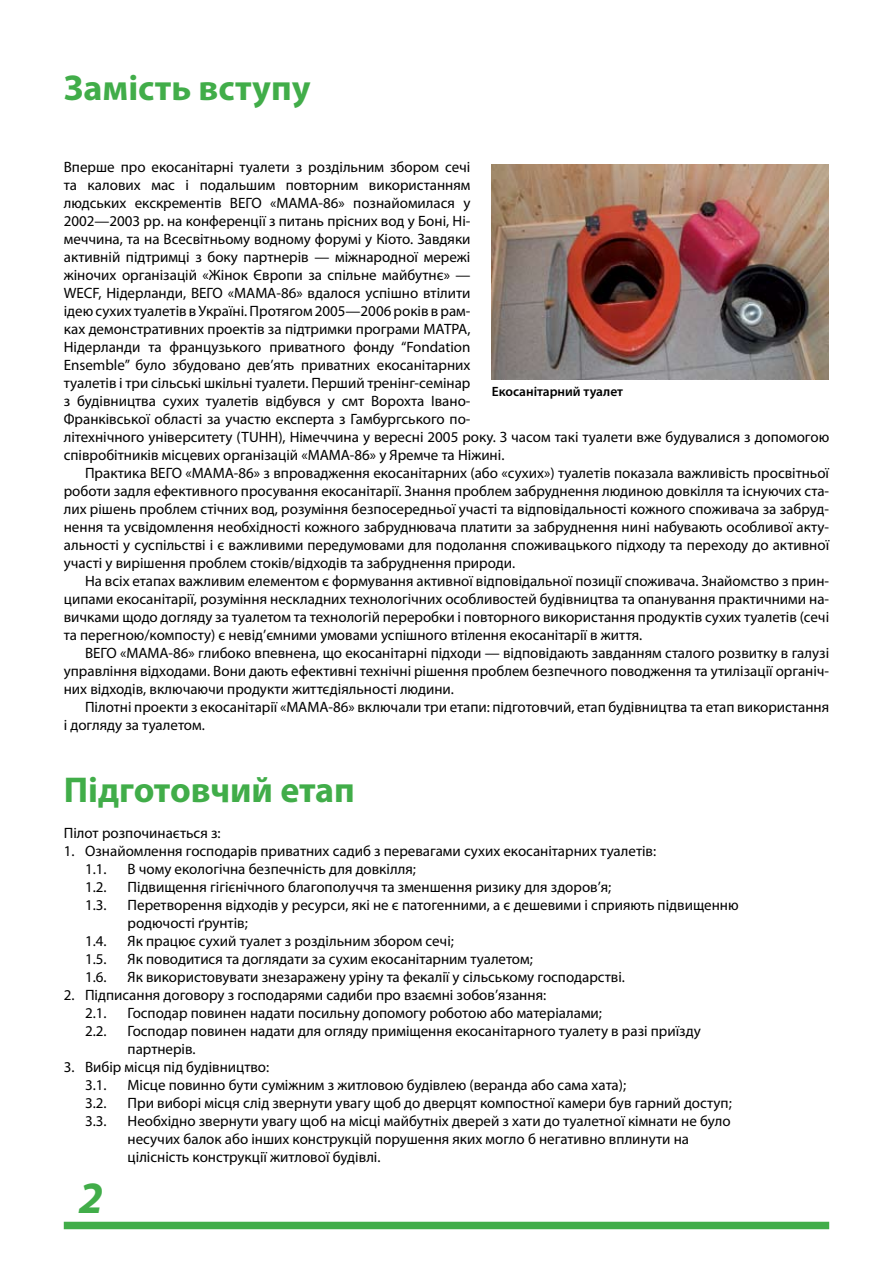
<style>
.page{position:relative;width:893px;height:1263px;background:#fff}
.page>*{position:absolute;margin:0;border:0;box-sizing:border-box;transform-origin:0 0}
.t1{font:italic 700 45px "Myriad Pro";color:#41ad49}
.t2{font:700 36px "Myriad Pro";color:#41ad49}
.t3{font:15px/18px "Myriad Pro";color:#000}
.t4{font:600 13.5px "Myriad Pro";color:#000}
</style>
<div class="page">
<div style="left:64px;top:1222px;width:765px;height:7px;background:#41ad49"></div>
<img style="left:492px;top:164px;width:336px;height:215px">
<h2 class="t2" style="left:64px;top:64px;width:248px">Замість вступу</h2>
<p class="t3" style="left:64px;top:158px;width:767px">Вперше про екосанітарні туалети з роздільним збором сечі<br>та калових мас і подальшим повторним використанням<br>людських екскрементів ВЕГО «МАМА-86» познайомилася у<br>2002—2003 рр. на конференції з питань прісних вод у Боні, Ні-<br>меччина, та на Всесвітньому водному форумі у Кіото. Завдяки<br>активній підтримці з боку партнерів — міжнародної мережі<br>жіночих організацій «Жінок Європи за спільне майбутнє» —<br>WECF, Нідерланди, ВЕГО «МАМА-86» вдалося успішно втілити<br>ідею сухих туалетів в Україні. Протягом 2005—2006 років в рам-<br>ках демонстративних проектів за підтримки програми МАТРА,<br>Нідерланди та французького приватного фонду “Fondation<br>Ensemble” було збудовано дев’ять приватних екосанітарних<br>туалетів і три сільські шкільні туалети. Перший тренінг-семінар<br>з будівництва сухих туалетів відбувся у смт Ворохта Івано-<br>Франківської області за участю експерта з Гамбургського по-<br>літехнічного університету (TUHH), Німеччина у вересні 2005 року. З часом такі туалети вже будувалися з допомогою співробітників місцевих організацій «МАМА-86» у Яремче та Ніжині.</p>
<p class="t3" style="left:64px;top:464px;width:767px;text-align:justify;text-indent:21px">Практика ВЕГО «МАМА-86» з впровадження екосанітарних (або «сухих») туалетів показала важливість просвітньої роботи задля ефективного просування екосанітарії. Знання проблем забруднення людиною довкілля та існуючих ста&shy;лих рішень проблем стічних вод, розуміння безпосередньої участі та відповідальності кожного споживача за забруд&shy;нення та усвідомлення необхідності кожного забруднювача платити за забруднення нині набувають особливої акту&shy;альності у суспільстві і є важливими передумовами для подолання споживацького підходу та переходу до активної участі у вирішення проблем стоків/відходів та забруднення природи.</p>
<p class="t3" style="left:64px;top:572px;width:767px;text-align:justify;text-indent:21px">На всіх етапах важливим елементом є формування активної відповідальної позиції споживача. Знайомство з прин&shy;ципами екосанітарії, розуміння нескладних технологічних особливостей будівництва та опанування практичними на&shy;вичками щодо догляду за туалетом та технологій переробки і повторного використання продуктів сухих туалетів (сечі та перегною/компосту) є невід’ємними умовами успішного втілення екосанітарії в життя.</p>
<p class="t3" style="left:64px;top:644px;width:767px;text-align:justify;text-indent:21px">ВЕГО «МАМА-86» глибоко впевнена, що екосанітарні підходи — відповідають завданням сталого розвитку в галузі управління відходами. Вони дають ефективні технічні рішення проблем безпечного поводження та утилізації органіч&shy;них відходів, включаючи продукти життєдіяльності людини.</p>
<p class="t3" style="left:64px;top:698px;width:767px;text-indent:21px">Пілотні проекти з екосанітарії «МАМА-86» включали три етапи: підготовчий, етап будівництва та етап використання і догляду за туалетом.</p>
<p class="t4" style="left:492px;top:383px;width:133px">Екосанітарний туалет</p>
<h2 class="t2" style="left:64px;top:766px;width:293px">Підготовчий етап</h2>
<p class="t3" style="left:64px;top:824px;width:158px">Пілот розпочинається з:</p>
<p class="t3" style="left:85px;top:842px;width:573px;text-indent:-21px">1. Ознайомлення господарів приватних садиб з перевагами сухих екосанітарних туалетів:<br>1.1.</p>
<p class="t3" style="left:128px;top:860px;width:290px">В чому екологічна безпечність для довкілля;</p>
<p class="t3" style="left:85px;top:878px;width:23px">1.2.</p>
<p class="t3" style="left:128px;top:878px;width:485px">Підвищення гігієнічного благополуччя та зменшення ризику для здоров’я;</p>
<p class="t3" style="left:85px;top:896px;width:23px">1.3.</p>
<p class="t3" style="left:128px;top:896px;width:613px">Перетворення відходів у ресурси, які не є патогенними, а є дешевими і сприяють підвищенню родючості ґрунтів;</p>
<p class="t3" style="left:85px;top:932px;width:23px">1.4.</p>
<p class="t3" style="left:128px;top:932px;width:328px">Як працює сухий туалет з роздільним збором сечі;</p>
<p class="t3" style="left:85px;top:950px;width:23px">1.5.</p>
<p class="t3" style="left:128px;top:950px;width:407px">Як поводитися та доглядати за сухим екосанітарним туалетом;</p>
<p class="t3" style="left:85px;top:968px;width:23px">1.6.</p>
<p class="t3" style="left:128px;top:968px;width:499px">Як використовувати знезаражену уріну та фекалії у сільському господарстві.</p>
<p class="t3" style="left:85px;top:986px;width:463px;text-indent:-21px">2. Підписання договору з господарями садиби про взаємні зобов’язання:<br>2.1.</p>
<p class="t3" style="left:128px;top:1004px;width:476px">Господар повинен надати посильну допомогу роботою або матеріалами;</p>
<p class="t3" style="left:85px;top:1022px;width:23px">2.2.</p>
<p class="t3" style="left:128px;top:1022px;width:575px">Господар повинен надати для огляду приміщення екосанітарного туалету в разі приїзду партнерів.</p>
<p class="t3" style="left:85px;top:1058px;width:186px;text-indent:-21px">3. Вибір місця під будівництво:<br>3.1.</p>
<p class="t3" style="left:128px;top:1076px;width:500px">Місце повинно бути суміжним з житловою будівлею (веранда або сама хата);</p>
<p class="t3" style="left:85px;top:1094px;width:23px">3.2.</p>
<p class="t3" style="left:128px;top:1094px;width:606px">При виборі місця слід звернути увагу щоб до дверцят компостної камери був гарний доступ;</p>
<p class="t3" style="left:85px;top:1112px;width:23px">3.3.</p>
<p class="t3" style="left:128px;top:1112px;width:605px">Необхідно звернути увагу щоб на місці майбутніх дверей з хати до туалетної кімнати не було несучих балок або інших конструкцій порушення яких могло б негативно вплинути на цілісність конструкції житлової будівлі.</p>
<h1 class="t1" style="left:79px;top:1168px;width:26px">2</h1>
</div>
